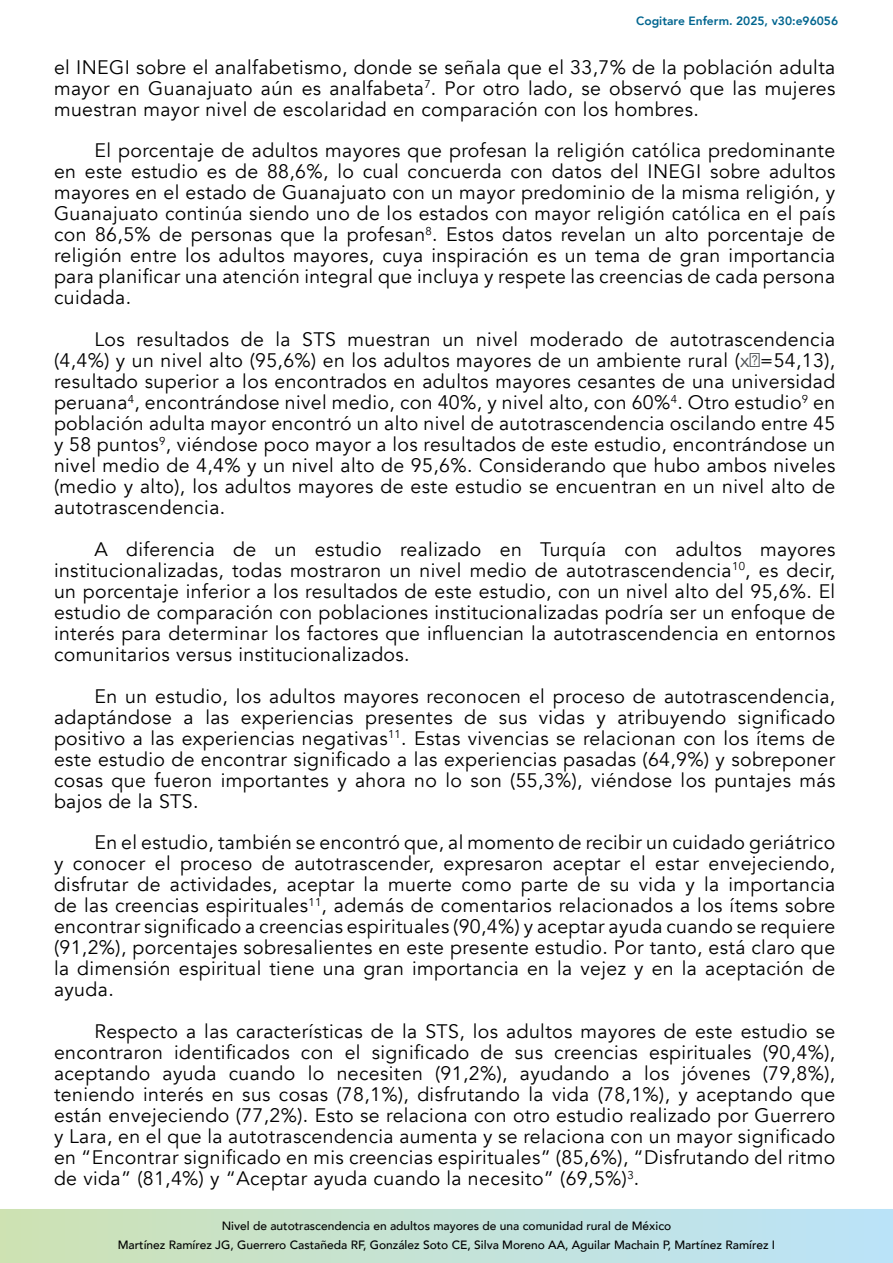
<style>
.page{position:relative;width:893px;height:1263px;background:#fff}
.page>*{position:absolute;margin:0;border:0;box-sizing:border-box;transform-origin:0 0}
.t1{font:19.5px/21px "Avenir";letter-spacing:.02em;color:#000;text-align:justify}
.t2{font:500 12px/18.6px "Avenir";color:#000;text-align:center}
.t3{font:800 12px "Avenir";color:#00658f}
.s1{color:#4d5156}
</style>
<div class="page">
<svg style="left:0;top:1209px;width:893px;height:54px;background:#c4e2d6"></svg>
<p class="t3" style="left:636px;top:10px;width:203px">Cogitare Enferm. 2025, v30:e96056</p>
<p class="t1" style="left:54px;top:57px;width:783px">el INEGI sobre el analfabetismo, donde se señala que el 33,7% de la población adulta mayor en Guanajuato aún es analfabeta<sup>7</sup>. Por otro lado, se observó que las mujeres muestran mayor nivel de escolaridad en comparación con los hombres.</p>
<p class="t1" style="left:54px;top:140px;width:783px;text-indent:40px">El porcentaje de adultos mayores que profesan la religión católica predominante en este estudio es de 88,6%, lo cual concuerda con datos del INEGI sobre adultos mayores en el estado de Guanajuato con un mayor predominio de la misma religión, y Guanajuato continúa siendo uno de los estados con mayor religión católica en el país con 86,5% de personas que la profesan<sup>8</sup>. Estos datos revelan un alto porcentaje de religión entre los adultos mayores, cuya inspiración es un tema de gran importancia para planificar una atención integral que incluya y respete las creencias de cada persona cuidada.</p>
<p class="t1" style="left:54px;top:329px;width:783px;text-indent:40px">Los resultados de la STS muestran un nivel moderado de autotrascendencia (4,4%) y un nivel alto (95,6%) en los adultos mayores de un ambiente rural (<span class="s1">x̅</span>=54,13), resultado superior a los encontrados en adultos mayores cesantes de una universidad peruana<sup>4</sup>, encontrándose nivel medio, con 40%, y nivel alto, con 60%<sup>4</sup>. Otro estudio<sup>9</sup> en población adulta mayor encontró un alto nivel de autotrascendencia oscilando entre 45 y 58 puntos<sup>9</sup>, viéndose poco mayor a los resultados de este estudio, encontrándose un nivel medio de 4,4% y un nivel alto de 95,6%. Considerando que hubo ambos niveles (medio y alto), los adultos mayores de este estudio se encuentran en un nivel alto de autotrascendencia.</p>
<p class="t1" style="left:54px;top:539px;width:783px;text-indent:40px">A diferencia de un estudio realizado en Turquía con adultos mayores institucionalizadas, todas mostraron un nivel medio de autotrascendencia<sup>10</sup>, es decir, un porcentaje inferior a los resultados de este estudio, con un nivel alto del 95,6%. El estudio de comparación con poblaciones institucionalizadas podría ser un enfoque de interés para determinar los factores que influencian la autotrascendencia en entornos comunitarios versus institucionalizados.</p>
<p class="t1" style="left:54px;top:686px;width:783px;text-indent:40px">En un estudio, los adultos mayores reconocen el proceso de autotrascendencia, adaptándose a las experiencias presentes de sus vidas y atribuyendo significado positivo a las experiencias negativas<sup>11</sup>. Estas vivencias se relacionan con los ítems de este estudio de encontrar significado a las experiencias pasadas (64,9%) y sobreponer cosas que fueron importantes y ahora no lo son (55,3%), viéndose los puntajes más bajos de la STS.</p>
<p class="t1" style="left:54px;top:832px;width:783px;text-indent:40px">En el estudio, también se encontró que, al momento de recibir un cuidado geriátrico y conocer el proceso de autotrascender, expresaron aceptar el estar envejeciendo, disfrutar de actividades, aceptar la muerte como parte de su vida y la importancia de las creencias espirituales<sup>11</sup>, además de comentarios relacionados a los ítems sobre encontrar significado a creencias espirituales (90,4%) y aceptar ayuda cuando se requiere (91,2%), porcentajes sobresalientes en este presente estudio. Por tanto, está claro que la dimensión espiritual tiene una gran importancia en la vejez y en la aceptación de ayuda.</p>
<p class="t1" style="left:54px;top:1021px;width:783px;text-indent:40px">Respecto a las características de la STS, los adultos mayores de este estudio se encontraron identificados con el significado de sus creencias espirituales (90,4%), aceptando ayuda cuando lo necesiten (91,2%), ayudando a los jóvenes (79,8%), teniendo interés en sus cosas (78,1%), disfrutando la vida (78,1%), y aceptando que están envejeciendo (77,2%). Esto se relaciona con otro estudio realizado por Guerrero y Lara, en el que la autotrascendencia aumenta y se relaciona con un mayor significado en “Encontrar significado en mis creencias espirituales” (85,6%), “Disfrutando del ritmo de vida” (81,4%) y “Aceptar ayuda cuando la necesito” (69,5%)<sup>3</sup>.</p>
<p class="t2" style="left:118px;top:1216px;width:659px">Nivel de autotrascendencia en adultos mayores de una comunidad rural de México<br>Martínez Ramírez JG, Guerrero Castañeda RF, González Soto CE, Silva Moreno AA, Aguilar Machain P, Martínez Ramírez I</p>
</div>
